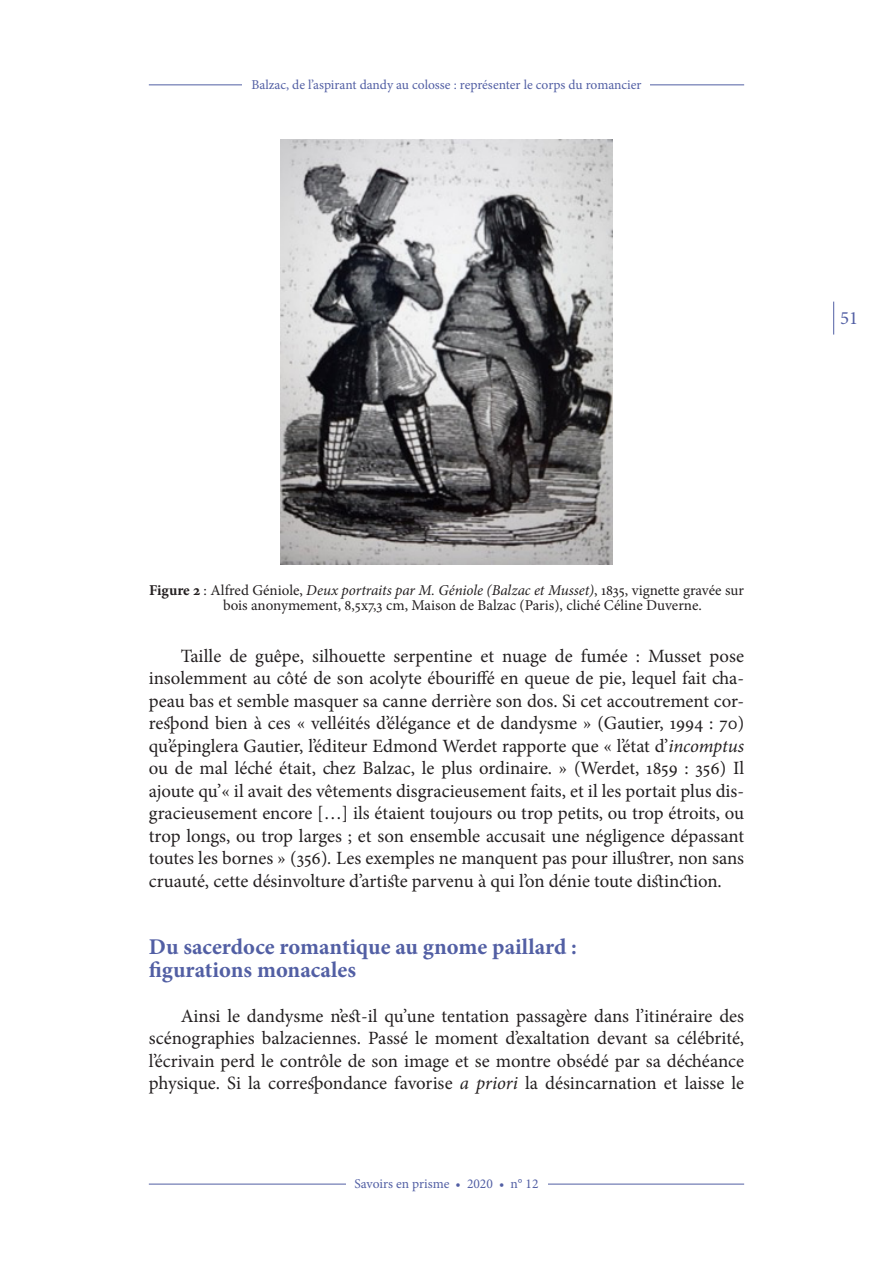
<style>
.page{position:relative;width:893px;height:1263px;background:#fff}
.page>*{position:absolute;margin:0;border:0;box-sizing:border-box;transform-origin:0 0}
.SEP_Titre_2{font:700 22.5px "Minion Pro";color:#525fa4}
.SEP_Normal{font:18.75px/22.5px "Minion Pro";letter-spacing:-.005em;color:#231f20;text-align:justify}
.t1{font:18.75px "Minion Pro";color:#525fa4}
.SEP_Notes{font:15px/15px "Minion Pro";letter-spacing:-.005em;color:#231f20}
.t2{font:13.5px "Minion Pro";color:#525fa4}
.s1{font-weight:700}
.s2{font-style:italic}
</style>
<div class="page">
<hr style="left:149px;top:85px;width:595px;height:1px;background:#525fa4">
<div style="left:243px;top:70px;width:407px;height:31px;background:#fff"></div>
<hr style="left:149px;top:1184px;width:595px;height:1px;background:#525fa4">
<div style="left:346px;top:1169px;width:201px;height:31px;background:#fff"></div>
<hr style="left:833px;top:302px;width:1px;height:33px;background:#525fa4">
<img style="left:280px;top:140px;width:332px;height:425px">
<p class="t2" style="left:251px;top:75px;width:392px">Balzac, de l’aspirant dandy au colosse : représenter le corps du romancier</p>
<p class="t1" style="left:840px;top:305px;width:19px">51</p>
<p class="SEP_Notes" style="left:223px;top:583px;width:522px;text-indent:-74px"><span class="s1">Figure 2</span> : Alfred Géniole, <span class="s2">Deux portraits par M. Géniole (Balzac et Musset)</span>, 1835, vignette gravée sur bois anonymement, 8,5x7,3 cm, Maison de Balzac (Paris), cliché Céline Duverne.</p>
<p class="SEP_Normal" style="left:149px;top:644px;width:597px;text-indent:32px">Taille de guêpe, silhouette serpentine et nuage de fumée : Musset pose insolemment au côté de son acolyte ébouriffé en queue de pie, lequel fait cha&shy;peau bas et semble masquer sa canne derrière son dos. Si cet accoutrement cor&shy;respond bien à ces « velléités d’élégance et de dandysme » (Gautier, 1994 : 70) qu’épinglera Gautier, l’éditeur Edmond Werdet rapporte que « l’état d’<span class="s2">incomptus </span>ou de mal léché était, chez Balzac, le plus ordinaire. » (Werdet, 1859 : 356) Il ajoute qu’« il avait des vêtements disgracieusement faits, et il les portait plus dis&shy;gracieusement encore […] ils étaient toujours ou trop petits, ou trop étroits, ou trop longs, ou trop larges ; et son ensemble accusait une négligence dépassant toutes les bornes » (356)<span class="s2">.</span> Les exemples ne manquent pas pour illustrer, non sans cruauté, cette désinvolture d’artiste parvenu à qui l’on dénie toute distinction.</p>
<p class="SEP_Titre_2" style="left:149px;top:931px;width:430px">Du sacerdoce romantique au gnome paillard :</p>
<p class="SEP_Titre_2" style="left:149px;top:953px;width:209px">figurations monacales</p>
<p class="SEP_Normal" style="left:149px;top:1004px;width:597px;text-indent:32px">Ainsi le dandysme n’est-il qu’une tentation passagère dans l’itinéraire des scénographies balzaciennes. Passé le moment d’exaltation devant sa célébrité, l’écrivain perd le contrôle de son image et se montre obsédé par sa déchéance physique. Si la correspondance favorise <span class="s2">a priori</span> la désincarnation et laisse le</p>
<p class="t2" style="left:354px;top:1174px;width:185px">Savoirs en prisme • 2020 • n° 12</p>
</div>
